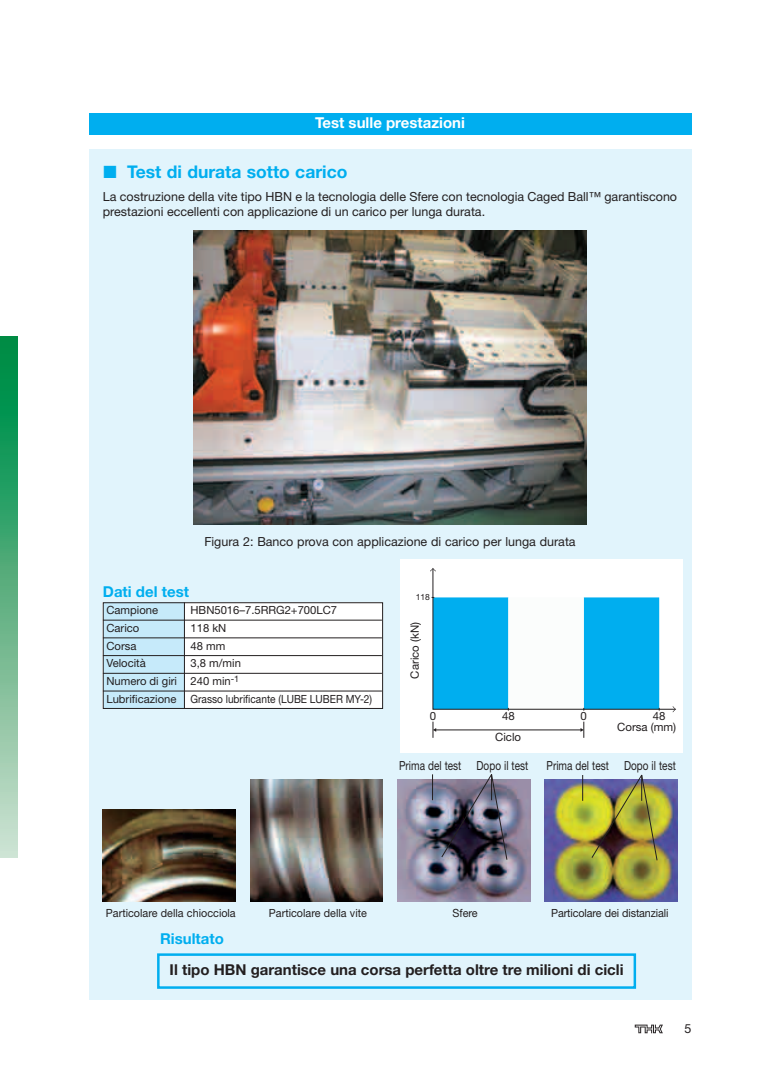
<style>
.page{position:relative;width:779px;height:1088px;background:#fff}
.page>*{position:absolute;margin:0;border:0;box-sizing:border-box;transform-origin:0 0}
.t1{font:700 17.5px "Helvetica Neue";color:#00aeef}
.t2{font:700 15px "Helvetica Neue";color:#231f20}
.t3{font:700 15px "Helvetica Neue";color:#00aeef}
.t4{font:700 15px "Helvetica Neue";color:#fff}
.t5{font:12.5px/15px "Helvetica Neue";color:#231f20}
.t6{font:12.5px "Helvetica Neue";color:#231f20;scale:.8 1}
.t7{font:11.38px/21.6px "Helvetica Neue";color:#231f20;text-align:center}
.t8{font:11.25px/17.9px "Helvetica Neue";color:#231f20}
.t9{font:11.25px "Helvetica Neue";color:#231f20;scale:.96 1}
.t10{font:8.5px "Helvetica Neue";color:#231f20}
</style>
<div class="page">
<div style="left:89px;top:149px;width:602px;height:850px;background:#e1f4fc"></div>
<div style="left:103px;top:602px;width:280px;height:106px;background:#fff"></div>
<svg style="left:635px;top:1024px;width:28px;height:9px"></svg>
<div style="left:1px;top:336px;width:17px;height:521px;background:linear-gradient(to bottom,#00863a,#d0dfce)"></div>
<div style="left:157px;top:953px;width:479px;height:35px;border:2px solid #00aeef"></div>
<div style="left:399px;top:559px;width:283px;height:193px;background:#fff"></div>
<svg style="left:430px;top:568px;width:6px;height:3px"></svg>
<svg style="left:672px;top:706px;width:4px;height:6px"></svg>
<svg style="left:431px;top:597px;width:229px;height:113px"></svg>
<hr style="left:436px;top:729px;width:145px;height:1px;background:#231f20">
<svg style="left:433px;top:721px;width:3px;height:16px"></svg>
<svg style="left:580px;top:721px;width:4px;height:16px"></svg>
<div style="left:103px;top:602px;width:81px;height:106px;background:#c6eafa"></div>
<div style="left:103px;top:602px;width:280px;height:106px;border:1px solid #231f20"></div>
<hr style="left:103px;top:620px;width:279px;height:1px;background:#231f20">
<hr style="left:103px;top:637px;width:279px;height:1px;background:#231f20">
<hr style="left:103px;top:655px;width:279px;height:1px;background:#231f20">
<hr style="left:103px;top:673px;width:279px;height:1px;background:#231f20">
<hr style="left:103px;top:690px;width:279px;height:1px;background:#231f20">
<hr style="left:184px;top:602px;width:1px;height:106px;background:#231f20">
<img style="left:193px;top:230px;width:394px;height:294px">
<div style="left:89px;top:113px;width:602px;height:21px;background:#00aeef"></div>
<img style="left:544px;top:779px;width:133px;height:123px">
<img style="left:397px;top:779px;width:133px;height:123px">
<img style="left:250px;top:779px;width:133px;height:123px">
<img style="left:103px;top:809px;width:133px;height:93px">
<img style="left:441px;top:774px;width:66px;height:86px">
<svg style="left:432px;top:774px;width:1px;height:26px"></svg>
<img style="left:591px;top:774px;width:67px;height:87px">
<svg style="left:582px;top:775px;width:1px;height:25px"></svg>
<p class="t4" style="left:315px;top:117px;width:151px">Test sulle prestazioni</p>
<h1 class="t1" style="left:127px;top:165px;width:222px">Test di durata sotto carico</h1>
<p class="t5" style="left:103px;top:190px;width:576px">La costruzione della vite tipo HBN e la tecnologia delle Sfere con tecnologia Caged Ball™ garantiscono prestazioni eccellenti con applicazione di un carico per lunga durata.</p>
<p class="t5" style="left:204px;top:535px;width:373px">Figura 2: Banco prova con applicazione di carico per lunga durata</p>
<p class="t3" style="left:103px;top:586px;width:88px">Dati del test</p>
<p class="t8" style="left:106px;top:602px;width:53px">Campione</p>
<p class="t8" style="left:190px;top:602px;width:148px">HBN5016–7.5RRG2+700LC7</p>
<p class="t8" style="left:106px;top:620px;width:34px">Carico</p>
<p class="t8" style="left:190px;top:620px;width:37px">118 kN</p>
<p class="t8" style="left:106px;top:637px;width:31px">Corsa</p>
<p class="t8" style="left:190px;top:637px;width:36px">48 mm</p>
<p class="t8" style="left:106px;top:655px;width:41px">Velocità</p>
<p class="t8" style="left:106px;top:655px;width:267px;text-indent:84px">3,8 m/min<br>Numero di giri 240 min<sup>-1<br></sup>Lubrificazione Grasso lubrificante (LUBE LUBER MY-2)</p>
<p class="t10" style="left:416px;top:593px;width:16px">118</p>
<p class="t7" style="left:405px;top:678px;width:58px;rotate:-90deg">Carico (kN)</p>
<p class="t7" style="left:430px;top:705px;width:8px">0</p>
<p class="t7" style="left:495px;top:705px;width:27px">48<br>Ciclo</p>
<p class="t7" style="left:580px;top:705px;width:8px">0</p>
<p class="t7" style="left:653px;top:705px;width:14px">48</p>
<p class="t7" style="left:617px;top:717px;width:60px">Corsa (mm)</p>
<p class="t6" style="left:399px;top:761px;width:163px">Prima del test Dopo il test</p>
<p class="t6" style="left:546px;top:761px;width:163px">Prima del test Dopo il test</p>
<p class="t9" style="left:106px;top:909px;width:137px">Particolare della chiocciola</p>
<p class="t9" style="left:269px;top:909px;width:104px">Particolare della vite</p>
<p class="t9" style="left:452px;top:909px;width:28px">Sfere</p>
<p class="t9" style="left:551px;top:909px;width:124px">Particolare dei distanziali</p>
<p class="t3" style="left:160px;top:933px;width:65px">Risultato</p>
<p class="t2" style="left:170px;top:964px;width:455px">Il tipo HBN garantisce una corsa perfetta oltre tre milioni di cicli</p>
<p class="t5" style="left:684px;top:1022px;width:8px">5</p>
</div>
